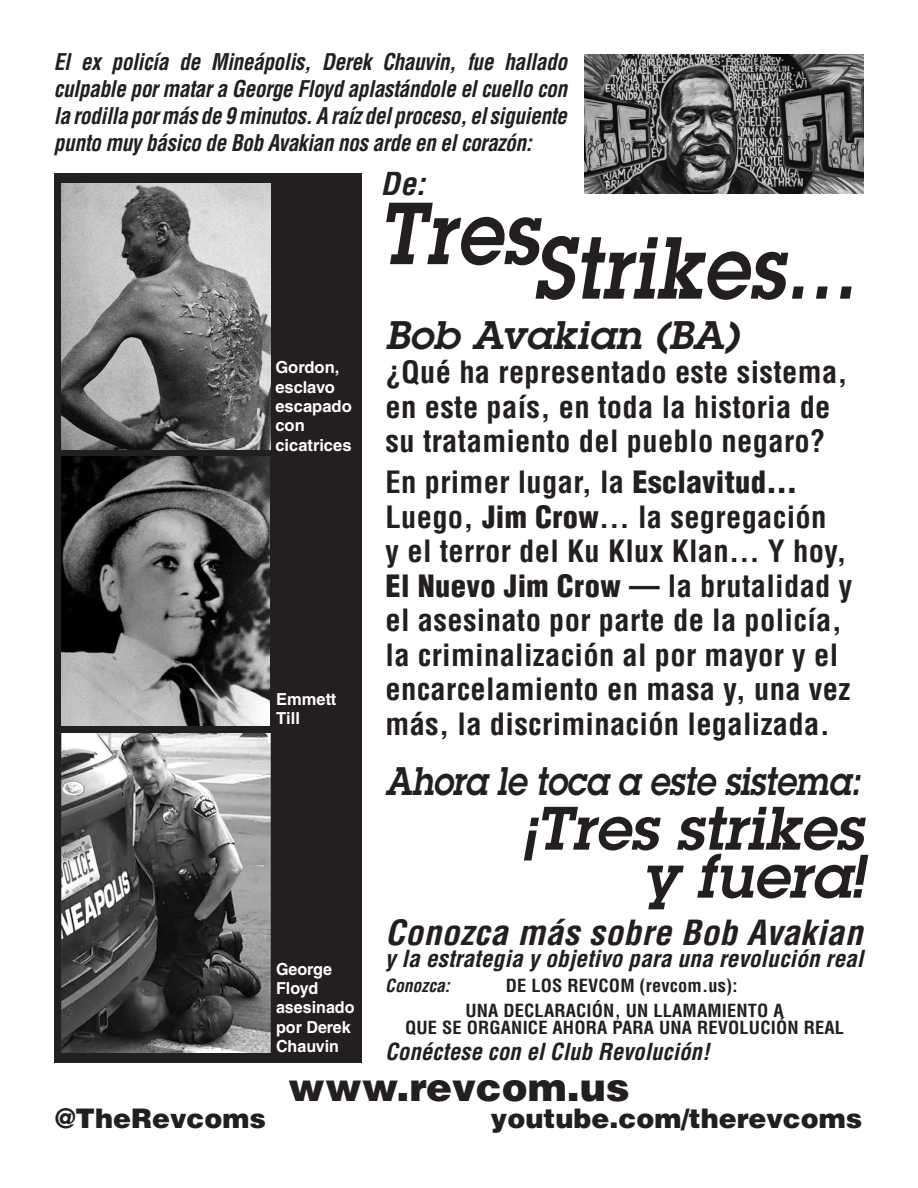
<style>
.page{position:relative;width:918px;height:1188px;background:#fff}
.page>*{position:absolute;margin:0;border:0;box-sizing:border-box;transform-origin:0 0}
.t1{font:italic 600 85.95px "Lubalin Graph Std";letter-spacing:.01em;color:#231f20;scale:.9 1}
.t2{font:italic 600 60px/48px "Lubalin Graph Std";color:#231f20;text-align:right}
.t3{font:italic 600 39px "Lubalin Graph Std";letter-spacing:-.01em;color:#231f20;scale:.87 1}
.t4{font:italic 600 39px "Lubalin Graph";letter-spacing:.01em;color:#231f20}
.t5{font:900 39px "Helvetica LT Std";color:#231f20}
.t6{font:italic 700 condensed 33.9px "Helvetica LT Std";letter-spacing:.01em;color:#231f20;scale:1.05 1}
.t7{font:italic 700 condensed 30.9px "Helvetica LT Std";color:#231f20}
.t8{font:700 condensed 30px/34.5px "Helvetica LT Std";letter-spacing:.01em;color:#231f20}
.t9{font:900 27px "Helvetica LT Std";color:#231f20}
.t10{font:italic 700 condensed 22.95px "Helvetica LT Std";color:#231f20}
.t11{font:italic 700 condensed 22.5px/27px "Helvetica LT Std";letter-spacing:-.02em;color:#231f20;text-align:justify;scale:.95 1}
.t12{font:700 condensed 17.7px "Helvetica LT Std";letter-spacing:.01em;color:#231f20;scale:1.04 1}
.t13{font:italic 700 condensed 17.7px "Helvetica LT Std";color:#231f20}
.t14{font:700 16.5px/19.4px "Helvetica LT Std";color:#fff}
.s1{font-weight:900}
</style>
<div class="page">
<div style="left:54px;top:173px;width:308px;height:890px;background:#231f20"></div>
<img style="left:62px;top:457px;width:208px;height:269px">
<img style="left:62px;top:184px;width:208px;height:265px">
<img style="left:62px;top:733px;width:208px;height:319px">
<img style="left:584px;top:54px;width:280px;height:139px">
<p class="t11" style="left:54px;top:49px;width:542px">El ex policía de Mineápolis, Derek Chauvin, fue hallado culpable por matar a George Floyd aplastándole el cuello con la rodilla por más de 9 minutos. A raíz del proceso, el siguiente punto muy básico de Bob Avakian nos arde en el corazón:</p>
<p class="t7" style="left:381px;top:164px;width:46px">De:</p>
<p class="t14" style="left:275px;top:358px;width:78px">Gordon, esclavo escapado con cicatrices</p>
<p class="t14" style="left:276px;top:689px;width:62px">Emmett<br>Till</p>
<p class="t14" style="left:276px;top:959px;width:80px">George<br>Floyd asesinado por Derek<br>Chauvin</p>
<p class="t1" style="left:378px;top:177px;width:179px">Tres</p>
<p class="t1" style="left:534px;top:211px;width:360px">Strikes...</p>
<p class="t4" style="left:386px;top:309px;width:355px">Bob Avakian (BA)</p>
<p class="t8" style="left:386px;top:355px;width:464px">¿Qué ha representado este sistema, en este país, en toda la historia de su tratamiento del pueblo negaro?</p>
<p class="t8" style="left:386px;top:465px;width:468px">En primer lugar, la <span class="s1">Esclavitud… </span>Luego, <span class="s1">Jim Crow</span>… la segregación<br>y el terror del Ku Klux Klan… Y hoy, <span class="s1">El Nuevo Jim Crow</span> — la brutalidad y el asesinato por parte de la policía, la criminalización al por mayor y el encarcelamiento en masa y, una vez más, la discriminación legalizada.</p>
<p class="t3" style="left:386px;top:755px;width:547px">Ahora le toca a este sistema:</p>
<p class="t2" style="left:524px;top:804px;width:341px">¡Tres strikes y fuera!</p>
<p class="t6" style="left:385px;top:911px;width:456px">Conozca más sobre Bob Avakian</p>
<p class="t10" style="left:385px;top:944px;width:480px">y la estrategia y objetivo para una revolución real</p>
<p class="t13" style="left:385px;top:975px;width:66px">Conozca:</p>
<p class="t12" style="left:506px;top:975px;width:224px">DE LOS REVCOM (revcom.us):</p>
<p class="t12" style="left:465px;top:999px;width:308px">UNA DECLARACIÓN, UN LLAMAMIENTO A</p>
<p class="t12" style="left:405px;top:1017px;width:423px">QUE SE ORGANICE AHORA PARA UNA REVOLUCIÓN REAL</p>
<p class="t10" style="left:385px;top:1037px;width:326px">Conéctese con el Club Revolución!</p>
<p class="t5" style="left:288px;top:1062px;width:343px">www.revcom.us</p>
<p class="t9" style="left:56px;top:1101px;width:212px">@TheRevcoms</p>
<p class="t9" style="left:491px;top:1101px;width:373px">youtube.com/therevcoms</p>
</div>
